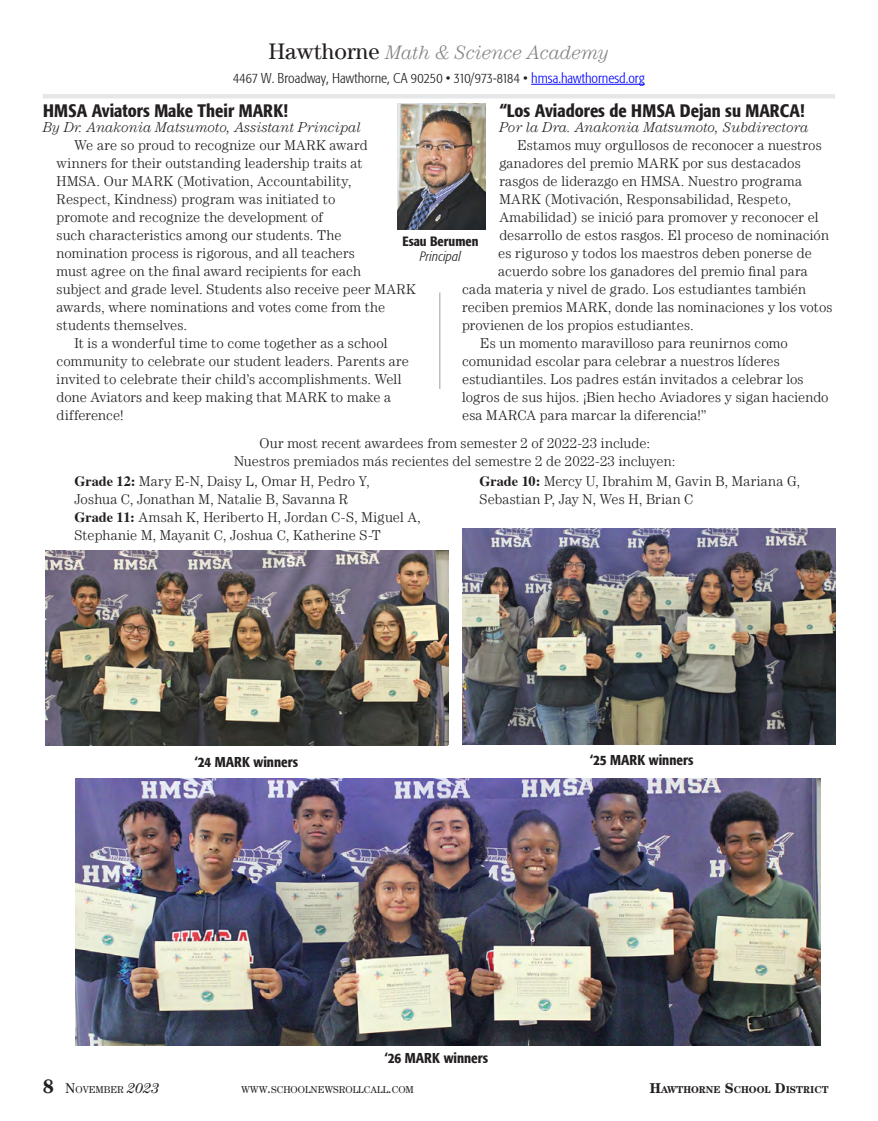
<style>
.page{position:relative;width:878px;height:1121px;background:#fff}
.page>*{position:absolute;margin:0;border:0;box-sizing:border-box;transform-origin:0 0}
.t1{font:italic 300 19.5px "Century LT";letter-spacing:-.005em;color:#808285}
.t2{font:500 condensed 18px "Formata";color:#231f20}
.t3{font:300 14.25px/18px "Century LT";letter-spacing:.01em;color:#231f20}
.t4{font:italic 300 14.25px "Century LT";color:#231f20}
.t5{font:300 condensed 14.25px "Formata";color:#231f20}
.t6{font:500 condensed 14.25px "Formata";color:#231f20}
.t7{font:500 condensed 13.5px "Formata";color:#231f20}
.t8{font:italic 300 condensed 13.5px "Formata";letter-spacing:.005em;color:#231f20}
.t9{font:10.05px "Century LT";color:#231f20}
.t10{font:700 10.05px "Century LT";color:#231f20}
.s1{font-weight:400;font-style:normal;font-size:22.5px;color:#231f20}
.s2{color:#00f}
.s3{font-family:"Times";font-weight:700}
.s4{font-weight:700;font-size:19.5px}
.s5{font-size:14.25px}
.s6{font-style:italic;font-size:14.25px}
</style>
<div class="page">
<img style="left:397px;top:103px;width:89px;height:126px">
<hr style="left:43px;top:94px;width:792px;height:4px;background:#e6e7e8">
<hr style="left:531px;top:84px;width:113px;height:1px;background:#00f">
<hr style="left:439px;top:292px;width:1px;height:97px;background:#bcbec0">
<img style="left:45px;top:551px;width:403px;height:194px">
<img style="left:75px;top:779px;width:745px;height:266px">
<img style="left:462px;top:528px;width:373px;height:217px">
<h1 class="t1" style="left:269px;top:42px;width:342px"><span class="s1">Hawthorne</span> Math &amp; Science Academy</h1>
<p class="t5" style="left:233px;top:70px;width:413px">4467 W. Broadway, Hawthorne, CA 90250 • 310/973-8184 • <span class="s2">hmsa.hawthornesd.org</span></p>
<p class="t2" style="left:499px;top:100px;width:307px">“Los Aviadores de HMSA Dejan su MARCA!</p>
<p class="t4" style="left:499px;top:119px;width:311px">Por la Dra. Anakonia Matsumoto, Subdirectora</p>
<p class="t3" style="left:517px;top:136px;width:306px">Estamos muy orgullosos de reconocer a nuestros</p>
<p class="t3" style="left:499px;top:154px;width:303px">ganadores del premio MARK por sus destacados</p>
<p class="t3" style="left:499px;top:172px;width:304px">rasgos de liderazgo en HMSA. Nuestro programa</p>
<p class="t3" style="left:499px;top:190px;width:293px">MARK (Motivación, Responsabilidad, Respeto,</p>
<p class="t3" style="left:499px;top:208px;width:321px">Amabilidad) se inició para promover y reconocer el</p>
<p class="t3" style="left:499px;top:226px;width:331px">desarrollo de estos rasgos. El proceso de nominación</p>
<p class="t3" style="left:498px;top:244px;width:315px">es riguroso y todos los maestros deben ponerse de</p>
<p class="t3" style="left:498px;top:262px;width:311px">acuerdo sobre los ganadores del premio final para</p>
<p class="t3" style="left:462px;top:280px;width:345px">cada materia y nivel de grado. Los estudiantes también</p>
<p class="t3" style="left:462px;top:298px;width:372px">reciben premios MARK, donde las nominaciones y los votos</p>
<p class="t3" style="left:462px;top:316px;width:233px">provienen de los propios estudiantes.</p>
<p class="t3" style="left:480px;top:334px;width:309px">Es un momento maravilloso para reunirnos como</p>
<p class="t3" style="left:462px;top:352px;width:319px">comunidad escolar para celebrar a nuestros líderes</p>
<p class="t3" style="left:462px;top:370px;width:343px">estudiantiles. Los padres están invitados a celebrar los</p>
<p class="t3" style="left:462px;top:388px;width:368px">logros de sus hijos. ¡Bien hecho Aviadores y sigan haciendo</p>
<p class="t3" style="left:462px;top:406px;width:246px">esa MARCA para marcar la diferencia!”</p>
<p class="t2" style="left:43px;top:100px;width:246px">HMSA Aviators Make Their MARK!</p>
<p class="t4" style="left:43px;top:119px;width:319px">By Dr. Anakonia Matsumoto, Assistant Principal</p>
<p class="t3" style="left:75px;top:136px;width:294px">We are so proud to recognize our MARK award</p>
<p class="t3" style="left:57px;top:154px;width:307px">winners for their outstanding leadership traits at</p>
<p class="t3" style="left:57px;top:172px;width:296px">HMSA. Our MARK (Motivation, Accountability,</p>
<p class="t3" style="left:57px;top:190px;width:280px">Respect, Kindness) program was initiated to</p>
<p class="t3" style="left:57px;top:208px;width:268px">promote and recognize the development of</p>
<p class="t3" style="left:57px;top:226px;width:286px">such characteristics among our students. The</p>
<p class="t3" style="left:57px;top:244px;width:300px">nomination process is rigorous, and all teachers</p>
<p class="t3" style="left:57px;top:262px;width:306px">must agree on the final award recipients for each</p>
<p class="t3" style="left:57px;top:280px;width:361px">subject and grade level. Students also receive peer MARK</p>
<p class="t3" style="left:57px;top:298px;width:330px">awards, where nominations and votes come from the</p>
<p class="t3" style="left:57px;top:316px;width:132px">students themselves.</p>
<p class="t3" style="left:75px;top:334px;width:314px">It is a wonderful time to come together as a school</p>
<p class="t3" style="left:57px;top:352px;width:354px">community to celebrate our student leaders. Parents are</p>
<p class="t3" style="left:57px;top:370px;width:346px">invited to celebrate their child’s accomplishments. Well</p>
<p class="t3" style="left:57px;top:388px;width:336px">done Aviators and keep making that MARK to make a</p>
<p class="t3" style="left:57px;top:406px;width:69px">difference!</p>
<p class="t7" style="left:402px;top:233px;width:77px">Esau Berumen</p>
<p class="t8" style="left:420px;top:249px;width:42px">Principal</p>
<p class="t3" style="left:234px;top:434px;width:443px;text-align:center">Our most recent awardees from semester 2 of 2022-23 include:<br>Nuestros premiados más recientes del semestre 2 de 2022-23 incluyen:</p>
<p class="t3" style="left:74px;top:472px;width:348px"><span class="s3">Grade 12:</span> Mary E-N, Daisy L, Omar H, Pedro Y,<br>Joshua C, Jonathan M, Natalie B, Savanna R<br><span class="s3">Grade 11:</span> Amsah K, Heriberto H, Jordan C-S, Miguel A, Stephanie M, Mayanit C, Joshua C, Katherine S-T</p>
<p class="t3" style="left:479px;top:472px;width:322px"><span class="s3">Grade 10:</span> Mercy U, Ibrahim M, Gavin B, Mariana G,<br>Sebastian P, Jay N, Wes H, Brian C</p>
<p class="t6" style="left:194px;top:753px;width:105px">‘24 MARK winners</p>
<p class="t6" style="left:589px;top:751px;width:105px">‘25 MARK winners</p>
<p class="t6" style="left:384px;top:1049px;width:105px">‘26 MARK winners</p>
<p class="t9" style="left:43px;top:1083px;width:118px"><span class="s4">8</span> <span class="s5">N</span>OVEMBER <span class="s6">2023</span></p>
<p class="t9" style="left:241px;top:1083px;width:174px">WWW<span class="s5">.</span>SCHOOLNEWSROLLCALL<span class="s5">.</span>COM</p>
<p class="t10" style="left:649px;top:1083px;width:180px"><span class="s5">H</span>AWTHORNE <span class="s5">S</span>CHOOL <span class="s5">D</span>ISTRICT</p>
</div>
